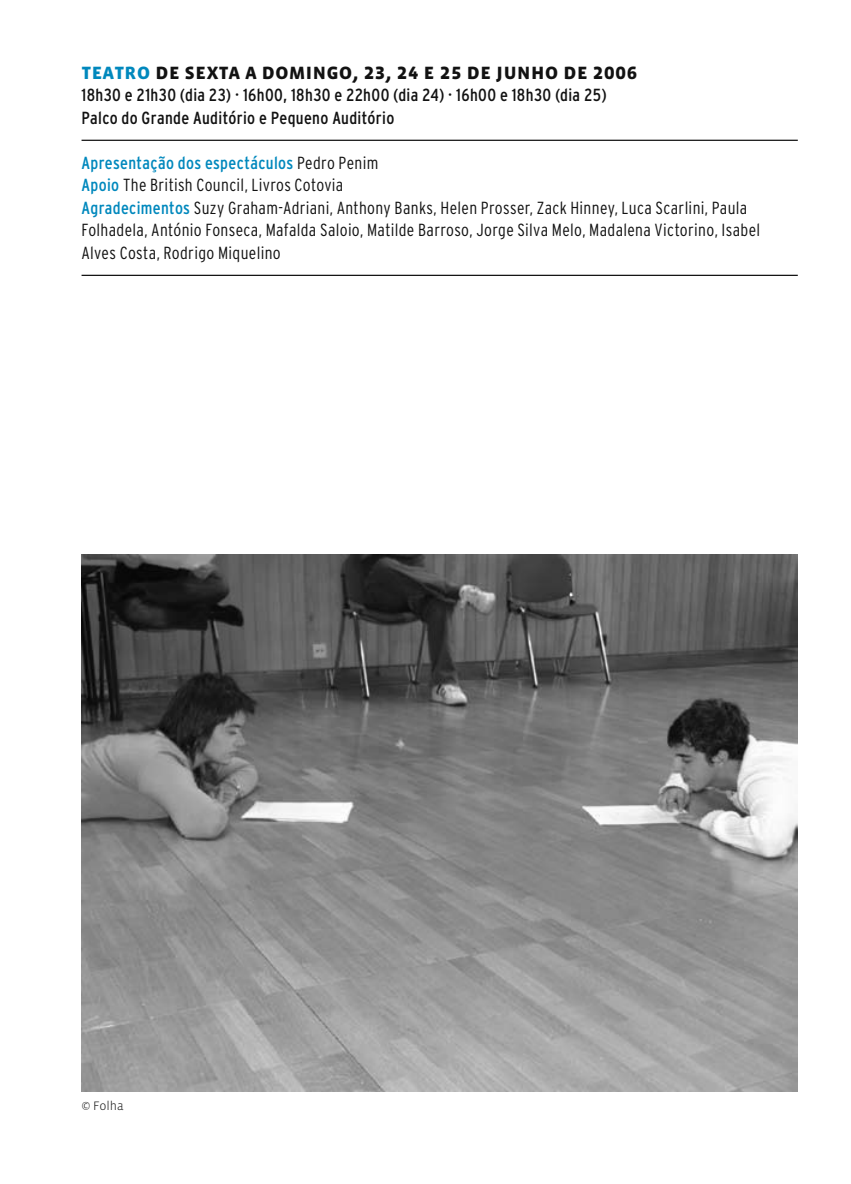
<style>
.page{position:relative;width:851px;height:1184px;background:#fff}
.page>*{position:absolute;margin:0;border:0;box-sizing:border-box;transform-origin:0 0}
.t1{font:22.5px "Vista Sans SC Bold";color:#121212}
.t2{font:300 condensed 17.5px/22.5px "Interstate";letter-spacing:.02em;color:#121212}
.t3{font:condensed 17.5px/22.5px "Interstate";letter-spacing:.02em;color:#121212}
.t4{font:300 12.5px "Vista Sans";color:#121212}
.s1{color:#0088bd}
.s2{font-weight:400;color:#0088bd}
</style>
<div class="page">
<hr style="left:81px;top:140px;width:716px;height:1px;background:#121212">
<hr style="left:81px;top:275px;width:716px;height:1px;background:#121212">
<img style="left:81px;top:554px;width:716px;height:537px">
<p class="t1" style="left:81px;top:60px;width:557px"><span class="s1">teatro</span> de sexta a domingo, 23, 24 e 25 de junho de 2006</p>
<p class="t3" style="left:81px;top:84px;width:526px">18h30 e 21h30 (dia 23) · 16h00, 18h30 e 22h00 (dia 24) · 16h00 e 18h30 (dia 25)<br>Palco do Grande Auditório e Pequeno Auditório</p>
<p class="t2" style="left:81px;top:151px;width:680px"><span class="s2">Apresentação dos espectáculos</span> Pedro Penim<br><span class="s2">Apoio</span> The British Council, Livros Cotovia<br><span class="s2">Agradecimentos</span> Suzy Graham-Adriani, Anthony Banks, Helen Prosser, Zack Hinney, Luca Scarlini, Paula Folhadela, António Fonseca, Mafalda Saloio, Matilde Barroso, Jorge Silva Melo, Madalena Victorino, Isabel Alves Costa, Rodrigo Miquelino</p>
<p class="t4" style="left:81px;top:1099px;width:44px">© Folha</p>
</div>
